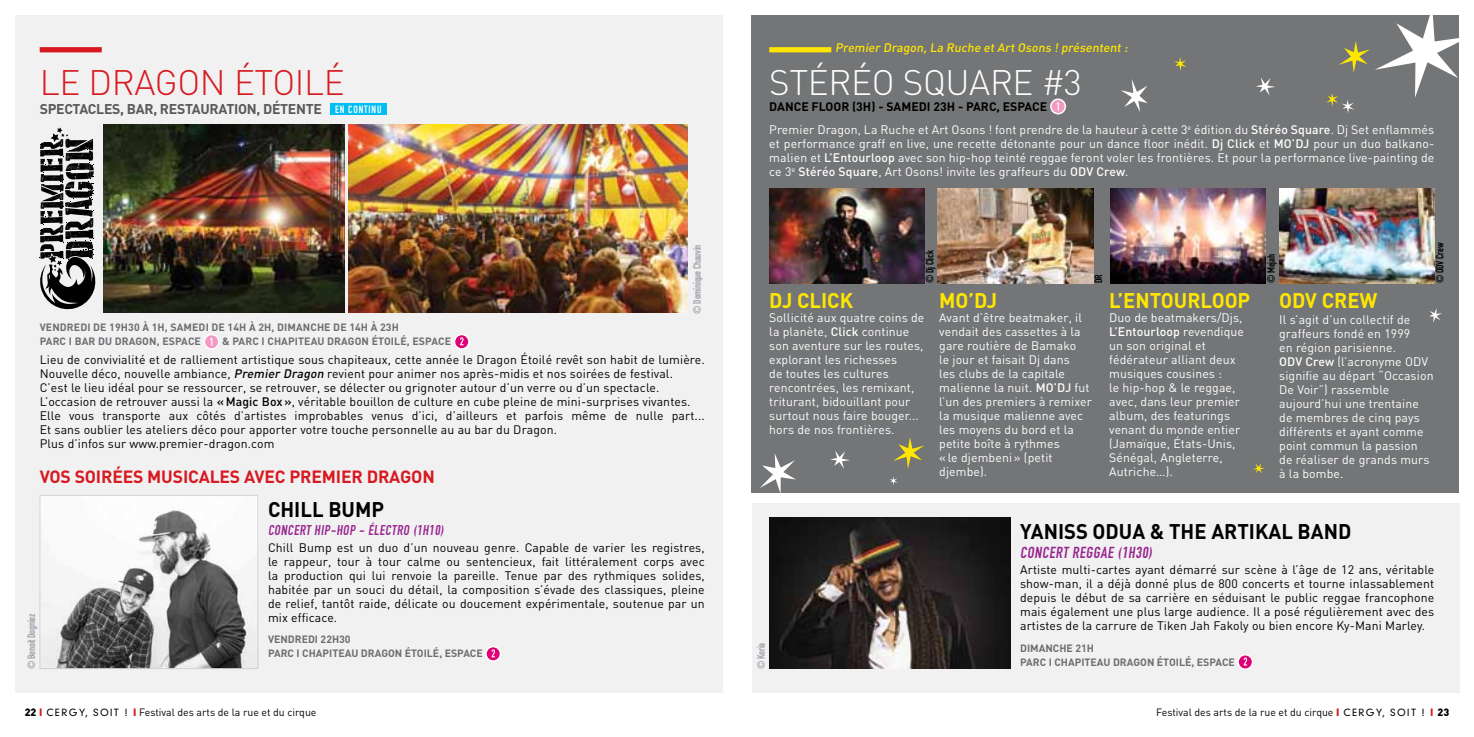
<style>
.page{position:relative;width:1474px;height:737px;background:#fff}
.page>*{position:absolute;margin:0;border:0;box-sizing:border-box;transform-origin:0 0}
.t1{font:300 35px "DIN";letter-spacing:-.01em;color:#d71920}
.t2{font:300 35px "DIN";letter-spacing:-.01em;color:#fff}
.t3{font:700 21px "DIN";color:#000;scale:.96 1}
.t4{font:700 21px "DIN";color:#ffe600;scale:.96 1}
.t5{font:700 17.5px "DIN";letter-spacing:-.01em;color:#d71920}
.t6{font:15.75px "DIN Engschrift Alternate";color:#98258f}
.t7{font:700 14px "DIN";letter-spacing:-.02em;color:#58595b}
.t8{font:14px "DIN Engschrift Alternate";color:#98258f}
.t9{font:12.25px/14px "DIN";letter-spacing:.01em;color:#fff}
.t10{font:12.25px/14px "DIN";letter-spacing:.01em;color:#000;text-align:justify}
.t11{font:500 12.25px "DIN";color:#ffe600}
.t12{font:700 12.25px "DIN";color:#000}
.t13{font:700 10.5px/14px "DIN";color:#6d6e71}
.t14{font:10.5px "DIN";color:#000}
.t15{font:10.5px "DIN Engschrift";letter-spacing:-.02em;color:#9ca2a9}
.t16{font:10.5px "DIN Engschrift";letter-spacing:-.02em;color:#000}
.t17{font:10.5px "DIN Engschrift Alternate";color:#fff}
.s1{font-weight:500;font-style:italic}
.s2{font-weight:500}
.s3{font-weight:900}
.s4{font-weight:900;color:#d71920}
.s5{font-family:"DIN Neuzeit Grotesk";font-weight:300;font-size:9.62px}
</style>
<div class="page">
<div style="left:15px;top:15px;width:707px;height:677px;background:#f1f1f2"></div>
<div style="left:752px;top:503px;width:707px;height:189px;background:#f1f1f2"></div>
<div style="left:752px;top:15px;width:706px;height:477px;background:#737577"></div>
<img style="left:103px;top:124px;width:241px;height:188px">
<img style="left:348px;top:124px;width:339px;height:188px">
<svg style="left:204px;top:334px;width:15px;height:15px"></svg>
<div style="left:204px;top:334px;width:15px;height:16px;border:1px solid #fff;border-radius:50%"></div>
<svg style="left:210px;top:338px;width:2px;height:8px"></svg>
<svg style="left:454px;top:334px;width:15px;height:15px"></svg>
<div style="left:454px;top:334px;width:15px;height:16px;border:1px solid #fff;border-radius:50%"></div>
<svg style="left:460px;top:337px;width:3px;height:8px"></svg>
<svg style="left:486px;top:646px;width:14px;height:15px"></svg>
<div style="left:485px;top:646px;width:16px;height:15px;border:1px solid #fff;border-radius:50%"></div>
<svg style="left:491px;top:649px;width:4px;height:8px"></svg>
<svg style="left:1238px;top:654px;width:14px;height:15px"></svg>
<div style="left:1237px;top:654px;width:16px;height:16px;border:1px solid #fff;border-radius:50%"></div>
<svg style="left:1243px;top:657px;width:4px;height:8px"></svg>
<div style="left:330px;top:103px;width:56px;height:11px;background:#00bdf2"></div>
<svg style="left:1050px;top:99px;width:15px;height:15px"></svg>
<div style="left:1050px;top:98px;width:16px;height:16px;border:1px solid #fff;border-radius:50%"></div>
<svg style="left:1056px;top:103px;width:2px;height:7px"></svg>
<div style="left:40px;top:47px;width:62px;height:5px;background:#d71920"></div>
<div style="left:769px;top:47px;width:62px;height:5px;background:#ffe600"></div>
<svg style="left:759px;top:454px;width:37px;height:39px"></svg>
<svg style="left:893px;top:437px;width:31px;height:32px"></svg>
<svg style="left:1256px;top:78px;width:19px;height:17px"></svg>
<svg style="left:1429px;top:308px;width:12px;height:14px"></svg>
<svg style="left:830px;top:451px;width:20px;height:18px"></svg>
<svg style="left:1121px;top:79px;width:26px;height:33px"></svg>
<svg style="left:890px;top:477px;width:7px;height:8px"></svg>
<svg style="left:1326px;top:15px;width:133px;height:98px"></svg>
<svg style="left:1174px;top:57px;width:12px;height:14px"></svg>
<svg style="left:1253px;top:463px;width:11px;height:10px"></svg>
<img style="left:56px;top:497px;width:192px;height:170px">
<div style="left:40px;top:495px;width:218px;height:174px;border:1px solid #d1d3d4"></div>
<img style="left:769px;top:517px;width:241px;height:152px">
<svg style="left:39px;top:127px;width:57px;height:183px"></svg>
<img style="left:1279px;top:189px;width:155px;height:94px">
<img style="left:938px;top:189px;width:155px;height:94px">
<img style="left:1110px;top:189px;width:155px;height:94px">
<img style="left:769px;top:189px;width:155px;height:94px">
<h1 class="t1" style="left:40px;top:61px;width:93px">LE DRAG</h1>
<h1 class="t1" style="left:177px;top:61px;width:169px">ON ÉTOILÉ</h1>
<p class="t7" style="left:40px;top:100px;width:97px">SPECTACLES, BAR</p>
<p class="t7" style="left:153px;top:100px;width:16px">, RESTA</p>
<p class="t7" style="left:200px;top:100px;width:18px">URATION</p>
<p class="t7" style="left:256px;top:100px;width:33px">, DÉTENTE</p>
<p class="t17" style="left:335px;top:103px;width:19px">EN CONTINU</p>
<p class="t15" style="left:691px;top:314px;width:71px;rotate:-90deg">© Dominique Chauvin</p>
<p class="t13" style="left:40px;top:320px;width:361px">VENDREDI DE 19H30 À 1H, SAMEDI DE 14H À 2H, DIMANCHE DE 14H À 23H<br>PARC I BAR DU DRAGON, ESPACE</p>
<p class="t13" style="left:222px;top:334px;width:230px">&amp; PARC I CHAPITEAU DRAGON ÉTOILÉ, ESPACE</p>
<p class="t10" style="left:40px;top:352px;width:666px;text-align:left">Lieu de convivialité et de ralliement artistique sous chapiteaux, cette année le Dragon Étoilé revêt son habit de lumière.<br>Nouvelle déco, nouvelle ambiance, <span class="s1">Premier Dragon</span> revient pour animer nos après-midis et nos soirées de festival.<br>C’est le lieu idéal pour se ressourcer, se retrouver, se délecter ou grignoter autour d’un verre ou d’un spectacle.<br>L’occasion de retrouver aussi la <span class="s2">« Magic Box»</span>, véritable bouillon de culture en cube pleine de mini-surprises vivantes.<br>Elle vous transporte aux côtés d’artistes improbables venus d’ici, d’ailleurs et parfois même de nulle part...<br>Et sans oublier les ateliers déco pour apporter votre touche personnelle au au bar du Dragon.<br>Plus d’infos sur www.premier-dragon.com</p>
<h3 class="t5" style="left:40px;top:465px;width:396px">VOS SOIRÉES MUSICALES AVEC PREMIER DRAGON</h3>
<h2 class="t3" style="left:268px;top:496px;width:122px">CHILL BUMP</h2>
<p class="t8" style="left:268px;top:522px;width:179px">CONCERT HIP-HOP - ÉLECTRO (1H10)</p>
<p class="t10" style="left:268px;top:540px;width:438px">Chill Bump est un duo d’un nouveau genre. Capable de varier les registres, le rappeur, tour à tour calme ou sentencieux, fait littéralement corps avec la production qui lui renvoie la pareille. Tenue par des rythmiques solides, habitée par un souci du détail, la composition s’évade des classiques, pleine de relief, tantôt raide, délicate ou doucement expérimentale, soutenue par un mix efficace.</p>
<p class="t13" style="left:268px;top:632px;width:216px">VENDREDI 22H30<br>PARC I CHAPITEAU DRAGON ÉTOILÉ, ESPACE</p>
<p class="t15" style="left:25px;top:669px;width:57px;rotate:-90deg">© Benoit Dogniez</p>
<p class="t11" style="left:835px;top:40px;width:296px">Premier Dragon, La Ruche et Art Osons ! présentent :</p>
<h1 class="t2" style="left:769px;top:61px;width:198px">STÉR ÉO SQUARE</h1>
<h1 class="t2" style="left:1041px;top:61px;width:42px">#3</h1>
<p class="t12" style="left:769px;top:98px;width:242px">DANCE FLOOR (3H) - SAMEDI 23H - PARC, ESPA</p>
<p class="t12" style="left:1032px;top:98px;width:15px">CE</p>
<p class="t9" style="left:769px;top:122px;width:666px;text-align:justify">Premier Dragon, La Ruche et Art Osons ! font prendre de la hauteur à cette 3<sup>e</sup> édition du <span class="s2">Stéréo Square</span>. Dj Set enflammés et performance graff en live, une recette détonante pour un dance floor inédit. <span class="s2">Dj Click</span> et <span class="s2">MO’DJ</span> pour un duo balkano&shy;malien et <span class="s2">L’Entourloop</span> avec son hip-hop teinté reggae feront voler les frontières. Et pour la performance live-painting de ce 3<sup>e</sup> <span class="s2">Stéréo Square</span>, Art Osons! invite les graffeurs du <span class="s2">ODV Crew</span>.</p>
<p class="t16" style="left:923px;top:283px;width:34px;rotate:-90deg">© Dj Click</p>
<p class="t16" style="left:1092px;top:283px;width:10px;rotate:-90deg">DR</p>
<h2 class="t4" style="left:769px;top:286px;width:89px">DJ CLICK</h2>
<p class="t9" style="left:769px;top:310px;width:157px">Sollicité aux quatre coins de la planète, <span class="s2">Click</span> continue son aventure sur les routes, explorant les richesses<br>de toutes les cultures rencontrées, les remixant, triturant, bidouillant pour surtout nous faire bouger... hors de nos frontières.</p>
<h2 class="t4" style="left:939px;top:286px;width:60px">MO’DJ</h2>
<p class="t9" style="left:939px;top:310px;width:154px">Avant d’être beatmaker, il vendait des cassettes à la gare routière de Bamako<br>le jour et faisait Dj dans<br>les clubs de la capitale malienne la nuit. <span class="s2">MO’DJ</span> fut l’un des premiers à remixer la musique malienne avec les moyens du bord et la petite boîte à rythmes<br>« le djembeni » (petit djembe).</p>
<h2 class="t4" style="left:1109px;top:286px;width:29px">L’ENTO</h2>
<h2 class="t4" style="left:1173px;top:286px;width:28px">URLOOP</h2>
<p class="t9" style="left:1109px;top:310px;width:136px">Duo de beatmakers/Djs,<br><span class="s2">L’Entourloop</span> revendique un son original et fédérateur alliant deux musiques cousines :<br>le hip-hop &amp; le reggae, avec, dans leur premier album, des featurings venant du monde entier (Jamaïque, États-Unis,<br>Sénégal, Angleterre,<br>Autriche…).</p>
<p class="t16" style="left:1264px;top:283px;width:30px;rotate:-90deg">© Mejah</p>
<p class="t16" style="left:1433px;top:283px;width:42px;rotate:-90deg">© ODV Crew</p>
<h2 class="t4" style="left:1279px;top:286px;width:104px">ODV CREW</h2>
<p class="t9" style="left:1279px;top:312px;width:156px">Il s’agit d’un collectif de graffeurs fondé en 1999<br>en région parisienne.<br><span class="s2">ODV Crew</span> (l’acronyme ODV signifie au départ “Occasion<br>De Voir”) rassemble aujourd’hui une trentaine de membres de cinq pays différents et ayant comme point commun la passion de réaliser de grands murs à la bombe.</p>
<p class="t15" style="left:755px;top:669px;width:28px;rotate:-90deg">© Koria</p>
<h2 class="t3" style="left:1020px;top:518px;width:344px">YANISS ODUA &amp; THE ARTIKAL BAND</h2>
<p class="t6" style="left:1020px;top:543px;width:16px">CONCE</p>
<p class="t6" style="left:1055px;top:543px;width:101px">RT REGGAE (1H30)</p>
<p class="t10" style="left:1020px;top:562px;width:416px">Artiste multi-cartes ayant démarré sur scène à l’âge de 12 ans, véritable show-man, il a déjà donné plus de 800 concerts et tourne inlassablement depuis le début de sa carrière en séduisant le public reggae francophone mais également une plus large audience. Il a posé régulièrement avec des artistes de la carrure de Tiken Jah Fakoly ou bien encore Ky-Mani Marley.</p>
<p class="t13" style="left:1020px;top:640px;width:216px">DIMANCHE 21H<br>PARC I CHAPITEAU DRAGON ÉTOILÉ, ESPACE</p>
<p class="t14" style="left:25px;top:705px;width:293px"><span class="s3">22</span> <span class="s4">I</span> <span class="s5">CERGY, SOIT !</span> <span class="s4">I</span> Festival des arts de la rue et du cirque</p>
<p class="t14" style="left:1156px;top:705px;width:294px">Festival des arts de la rue et du cirque <span class="s4">I</span> <span class="s5">CERGY, SOIT !</span> <span class="s4">I</span> <span class="s3">23</span></p>
</div>
